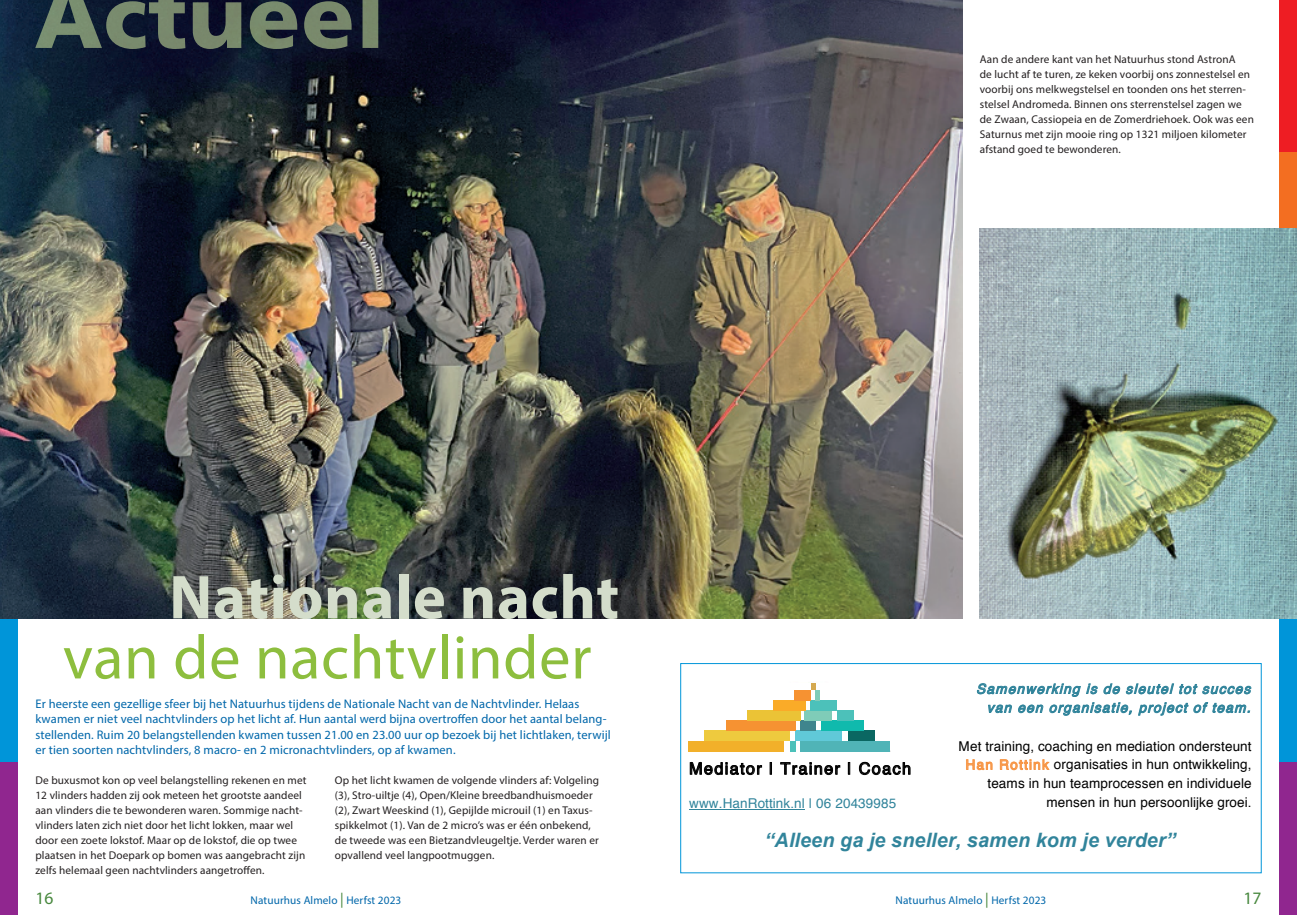
<style>
.page{position:relative;width:1297px;height:915px;background:#fff}
.page>*{position:absolute;margin:0;border:0;box-sizing:border-box;transform-origin:0 0}
.titel_groot_groen_Regular{font:62.5px "Myriad Pro";letter-spacing:.01em;color:#8dbe3e}
.titel_groot_groen_Myriad_Pro_50_48{font:700 62.5px "Myriad Pro";letter-spacing:.01em;color:#d4ddcb}
.t1{font:italic 700 19.75px "Arial";letter-spacing:.005em;color:#31849b}
.t2{font:17.5px "Myriad Pro";color:#48883e}
.t3{font:16.25px "Helvetica";letter-spacing:.085em;color:#000}
.t4{font:13.5px/18.9px "Helvetica";letter-spacing:.005em;color:#000;text-align:right}
.t5{font:italic 13.5px/18.9px "Helvetica";color:#31849b;text-align:right}
.t6{font:13.5px "Helvetica";letter-spacing:.01em;color:#31849b}
.intro_10_12_Myriad_Pro{font:12.5px/15px "Myriad Pro";letter-spacing:.01em;color:#0067aa}
.t7{font:11.25px/15px "Myriad Pro";letter-spacing:.01em;color:#231f20}
.t8{font:11.25px "Myriad Pro";letter-spacing:.01em;color:#0067aa}
.s1{color:#f79646}
.s2{font-size:15px;color:#48883e}
</style>
<div class="page">
<div style="left:1279px;top:0;width:18px;height:152px;background:#ee1d23"></div>
<div style="left:1279px;top:152px;width:18px;height:153px;background:#f36e21"></div>
<div style="left:1279px;top:609px;width:18px;height:153px;background:#0095d9"></div>
<div style="left:1279px;top:762px;width:18px;height:152px;background:#90268f"></div>
<div style="left:0;top:609px;width:18px;height:153px;background:#0095d9"></div>
<div style="left:0;top:762px;width:18px;height:152px;background:#90268f"></div>
<img style="left:0;top:0;width:962px;height:618px">
<div style="left:680px;top:663px;width:581px;height:209px;background:#fff;border:1px solid #0095d9"></div>
<hr style="left:689px;top:808px;width:116px;height:1px;background:#31849b">
<div style="left:688px;top:740px;width:96px;height:11px;background:#f2b02a"></div>
<div style="left:705px;top:730px;width:85px;height:10px;background:#eeca3e"></div>
<div style="left:795px;top:730px;width:47px;height:10px;background:#60c9d8"></div>
<div style="left:848px;top:730px;width:26px;height:10px;background:#0a6762"></div>
<div style="left:821px;top:720px;width:42px;height:10px;background:#10baad"></div>
<div style="left:800px;top:720px;width:15px;height:10px;background:#3f858d"></div>
<div style="left:726px;top:720px;width:69px;height:10px;background:#f69232"></div>
<div style="left:747px;top:710px;width:53px;height:10px;background:#ebc336"></div>
<div style="left:805px;top:710px;width:27px;height:10px;background:#7fccb8"></div>
<div style="left:837px;top:710px;width:16px;height:10px;background:#4cc1ba"></div>
<div style="left:810px;top:700px;width:27px;height:10px;background:#4cc1ba"></div>
<div style="left:774px;top:700px;width:32px;height:10px;background:#faab28"></div>
<div style="left:794px;top:689px;width:16px;height:11px;background:#f69232"></div>
<svg style="left:811px;top:683px;width:5px;height:6px"></svg>
<div style="left:815px;top:689px;width:5px;height:11px;background:#7fccb8"></div>
<div style="left:800px;top:740px;width:90px;height:11px;background:#50b4b7"></div>
<div style="left:790px;top:740px;width:5px;height:11px;background:#4cc1ba"></div>
<svg style="left:35px;top:0;width:343px;height:49px;background:#47554f"></svg>
<img style="left:980px;top:228px;width:317px;height:390px">
<p class="t7" style="left:980px;top:51px;width:276px">Aan de andere kant van het Natuurhus stond AstronA<br>de lucht af te turen, ze keken voorbij ons zonnestelsel en voorbij ons melkwegstelsel en toonden ons het sterren&shy;stelsel Andromeda. Binnen ons sterrenstelsel zagen we de Zwaan, Cassiopeia en de Zomerdriehoek. Ook was een Saturnus met zijn mooie ring op 1321 miljoen kilometer afstand goed te bewonderen.</p>
<p class="titel_groot_groen_Myriad_Pro_50_48" style="left:169px;top:556px;width:451px">Nationale nacht</p>
<p class="titel_groot_groen_Regular" style="left:63px;top:618px;width:530px">van de nachtvlinder</p>
<p class="intro_10_12_Myriad_Pro" style="left:35px;top:696px;width:577px">Er heerste een gezellige sfeer bij het Natuurhus tijdens de Nationale Nacht van de Nachtvlinder. Helaas kwamen er niet veel nachtvlinders op het licht af. Hun aantal werd bijna overtroffen door het aantal belang&shy;stellenden. Ruim 20 belangstellenden kwamen tussen 21.00 en 23.00 uur op bezoek bij het lichtlaken, terwijl er tien soorten nachtvlinders, 8 macro- en 2 micronachtvlinders, op af kwamen.</p>
<p class="t7" style="left:35px;top:771px;width:273px">De buxusmot kon op veel belangstelling rekenen en met 12 vlinders hadden zij ook meteen het grootste aandeel aan vlinders die te bewonderen waren. Sommige nacht&shy;vlinders laten zich niet door het licht lokken, maar wel door een zoete lokstof. Maar op de lokstof, die op twee plaatsen in het Doepark op bomen was aangebracht zijn zelfs helemaal geen nachtvlinders aangetroffen.</p>
<p class="t7" style="left:335px;top:771px;width:266px">Op het licht kwamen de volgende vlinders af: Volgeling (3), Stro-uiltje (4), Open/Kleine breedbandhuismoeder (2), Zwart Weeskind (1), Gepijlde microuil (1) en Taxus&shy;spikkelmot (1). Van de 2 micro’s was er één onbekend, de tweede was een Bietzandvleugeltje. Verder waren er opvallend veel langpootmuggen.</p>
<p class="t5" style="left:976px;top:679px;width:281px">Samenwerking is de sleuteltotsucces van een organisatie,projectofteam.</p>
<p class="t4" style="left:959px;top:736px;width:295px">Met training, coaching en mediation ondersteunt <span class="s1">Han Rottink</span> organisaties in hun ontwikkeling, teams in hun teamprocessen en individuele mensen in hun persoonlijke groei.</p>
<p class="t1" style="left:765px;top:826px;width:413px">“Alleen ga je sneller, samen kom je verder”</p>
<p class="t3" style="left:689px;top:755px;width:223px">Mediator | Trainer | Coach</p>
<p class="t6" style="left:689px;top:792px;width:209px">www.HanRottink.nl | 06 20439985</p>
<h3 class="t2" style="left:35px;top:886px;width:19px">16</h3>
<p class="t8" style="left:251px;top:892px;width:152px">Natuurhus Almelo <span class="s2">|</span> Herfst 2023</p>
<p class="t8" style="left:895px;top:892px;width:152px">Natuurhus Almelo <span class="s2">|</span> Herfst 2023</p>
<h3 class="t2" style="left:1243px;top:886px;width:19px">17</h3>
</div>
